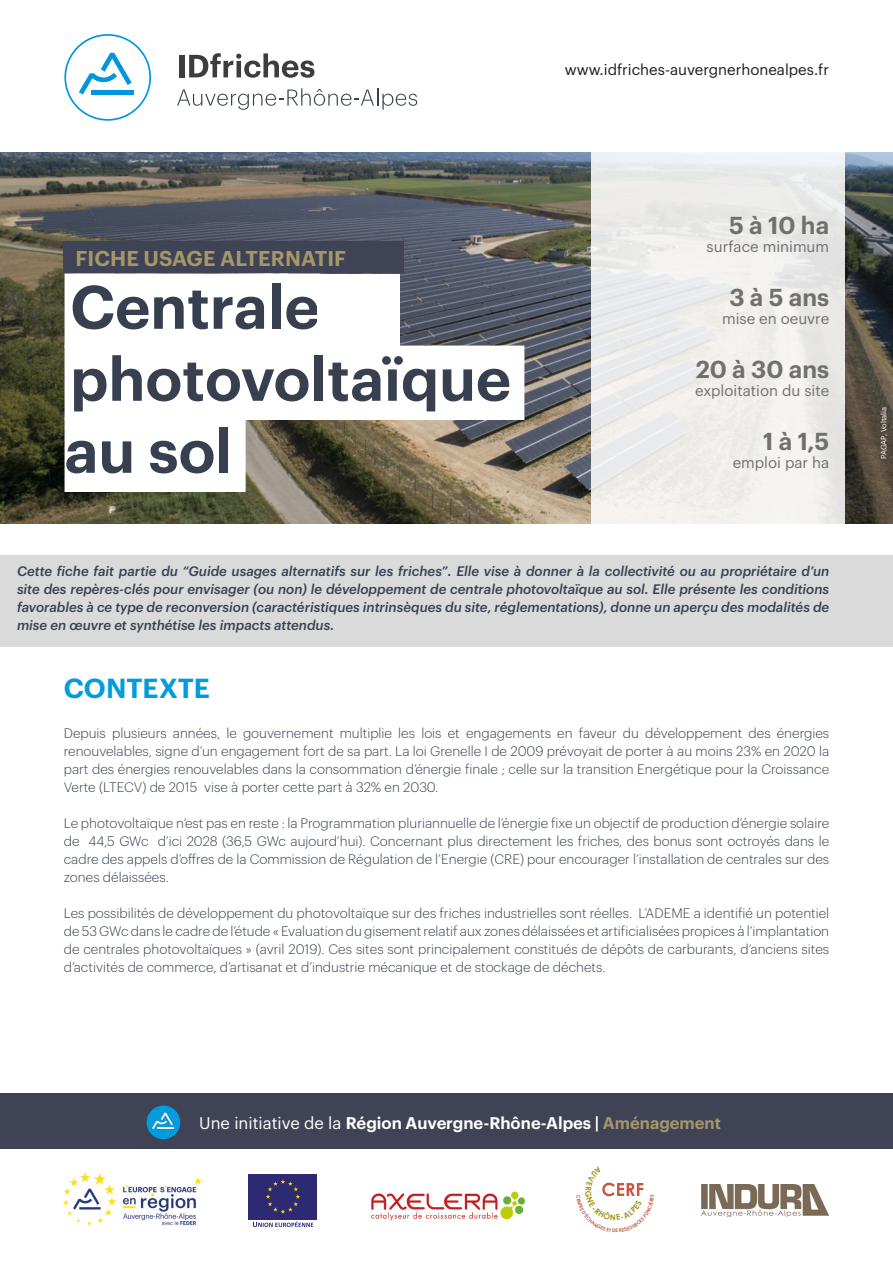
<style>
.page{position:relative;width:893px;height:1263px;background:#fff}
.page>*{position:absolute;margin:0;border:0;box-sizing:border-box;transform-origin:0 0}
.Titre_02_Surligné{font:600 60px/72px "Graphik";color:#384050}
.t1{font:600 27px "Graphik";color:#009cdd}
.Chapeau_Regular{font:600 24px "Graphik";color:#70706f}
.t2{font:600 21px "Graphik";letter-spacing:.005em;color:#a59868}
.t3{font:600 16.5px "Graphik";color:#fff}
.Chapeau_Regular-2{font:15px "Graphik";color:#70706f}
.t4{font:15px "Graphik";color:#1d1d1b}
.Texte_Courant_8_7pt{font:300 13.5px/18px "Graphik";color:#384050;text-align:justify}
.Texte_Courant_8_7pt-2{font:italic 500 13.5px/18px "Graphik";color:#384050;text-align:justify}
.t5{font:7.5px "Graphik";color:#fff}
.s1{font-weight:400}
.s2{color:#a59868}
</style>
<div class="page">
<div style="left:0;top:555px;width:893px;height:92px;background:#dadada"></div>
<div style="left:0;top:1093px;width:893px;height:56px;background:#3f4355"></div>
<img style="left:0;top:153px;width:893px;height:371px">
<div style="left:591px;top:104px;width:254px;height:420px;background:linear-gradient(to bottom,#f2f3f3,#ecebe8)"></div>
<svg style="left:147px;top:1105px;width:33px;height:34px"></svg>
<div style="left:65px;top:274px;width:255px;height:74px;background:#fff"></div>
<div style="left:65px;top:346px;width:459px;height:74px;background:#fff"></div>
<div style="left:65px;top:418px;width:181px;height:74px;background:#fff"></div>
<svg style="left:64px;top:34px;width:87px;height:87px"></svg>
<div style="left:179px;top:55px;width:5px;height:22px;background:#3d3d3c"></div>
<svg style="left:189px;top:53px;width:125px;height:25px"></svg>
<svg style="left:177px;top:88px;width:240px;height:22px"></svg>
<img style="left:371px;top:1191px;width:154px;height:30px">
<img style="left:63px;top:1172px;width:138px;height:54px">
<img style="left:701px;top:1184px;width:128px;height:32px">
<svg style="left:248px;top:1174px;width:69px;height:46px"></svg>
<div style="left:249px;top:1174px;width:68px;height:45px;background:#2e2973"></div>
<svg style="left:266px;top:1179px;width:34px;height:34px"></svg>
<svg style="left:253px;top:1221px;width:60px;height:6px"></svg>
<div style="left:64px;top:241px;width:340px;height:32px;background:#3f4355"></div>
<div style="left:317px;top:274px;width:83px;height:73px;background:#fff"></div>
<svg style="left:602px;top:1182px;width:42px;height:15px"></svg>
<p class="t4" style="left:565px;top:59px;width:266px">www.idfriches-auvergnerhonealpes.fr</p>
<p class="t2" style="left:76px;top:242px;width:272px">FICHE USAGE ALTERNATIF</p>
<p class="Titre_02_Surligné" style="left:70px;top:266px;width:442px">Centrale photovoltaïque</p>
<p class="Titre_02_Surligné" style="left:65px;top:410px;width:169px">au sol</p>
<p class="Chapeau_Regular" style="left:729px;top:207px;width:102px">5 à 10 ha</p>
<p class="Chapeau_Regular-2" style="left:707px;top:235px;width:124px">surface minimum</p>
<p class="Chapeau_Regular" style="left:729px;top:279px;width:101px">3 à 5 ans</p>
<p class="Chapeau_Regular-2" style="left:722px;top:307px;width:109px">mise en oeuvre</p>
<p class="Chapeau_Regular" style="left:696px;top:351px;width:135px">20 à 30 ans</p>
<p class="Chapeau_Regular-2" style="left:695px;top:379px;width:136px">exploitation du site</p>
<p class="Chapeau_Regular" style="left:763px;top:423px;width:68px">1 à 1,5</p>
<p class="Chapeau_Regular-2" style="left:733px;top:451px;width:98px">emploi par ha</p>
<p class="Texte_Courant_8_7pt-2" style="left:17px;top:561px;width:814px">Cette fiche fait partie du “Guide usages alternatifs sur les friches”. Elle vise à donner à la collectivité ou au propriétaire d’un site des repères-clés pour envisager (ou non) le développement de centrale photovoltaïque au sol. Elle présente les conditions favorables à ce type de reconversion (caractéristiques intrinsèques du site, réglementations), donne un aperçu des modalités de mise en œuvre et synthétise les impacts attendus.</p>
<p class="t1" style="left:64px;top:667px;width:148px">CONTEXTE</p>
<p class="Texte_Courant_8_7pt" style="left:64px;top:723px;width:767px">Depuis plusieurs années, le gouvernement multiplie les lois et engagements en faveur du développement des énergies renouvelables, signe d’un engagement fort de sa part. La loi Grenelle I de 2009 prévoyait de porter à au moins 23% en 2020 la part des énergies renouvelables dans la consommation d’énergie finale ; celle sur la transition Energétique pour la Croissance Verte (LTECV) de 2015 vise à porter cette part à 32% en 2030.</p>
<p class="Texte_Courant_8_7pt" style="left:64px;top:813px;width:767px">Le photovoltaïque n’est pas en reste : la Programmation pluriannuelle de l’énergie fixe un objectif de production d’énergie solaire de 44,5 GWc d’ici 2028 (36,5 GWc aujourd’hui). Concernant plus directement les friches, des bonus sont octroyés dans le cadre des appels d’offres de la Commission de Régulation de l’Energie (CRE) pour encourager l’installation de centrales sur des zones délaissées.</p>
<p class="Texte_Courant_8_7pt" style="left:64px;top:903px;width:767px">Les possibilités de développement du photovoltaïque sur des friches industrielles sont réelles. L’ADEME a identifié un potentiel de 53 GWc dans le cadre de l’étude « Evaluation du gisement relatif aux zones délaissées et artificialisées propices à l’implantation de centrales photovoltaïques » (avril 2019). Ces sites sont principalement constitués de dépôts de carburants, d’anciens sites d’activités de commerce, d’artisanat et d’industrie mécanique et de stockage de déchets.</p>
<p class="t5" style="left:878px;top:459px;width:54px;rotate:-90deg">PAGAP, Voltalia</p>
<p class="t3" style="left:199px;top:1110px;width:523px"><span class="s1">Une initiative de la</span> Région Auvergne-Rhône-Alpes | <span class="s2">Aménagement</span></p>
</div>
